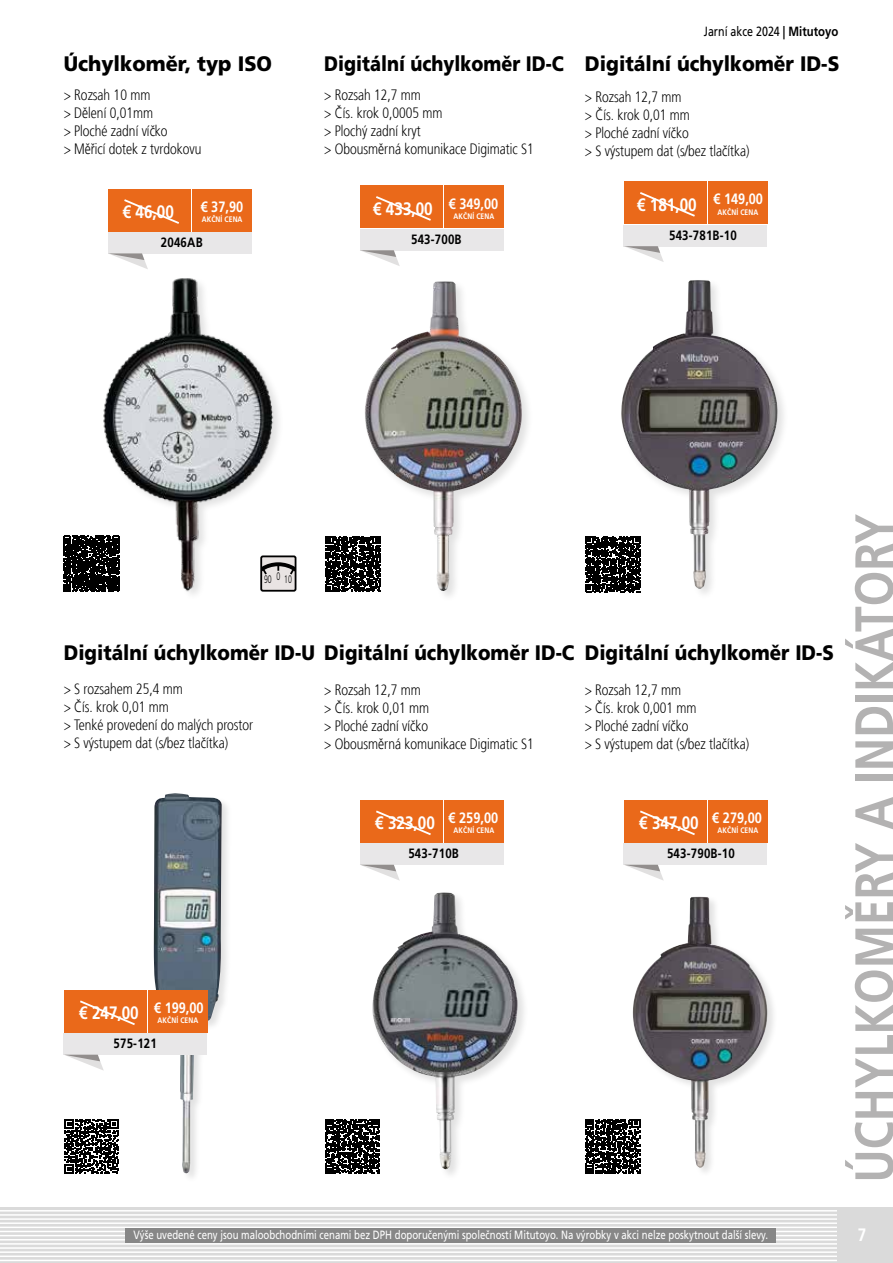
<style>
.page{position:relative;width:893px;height:1263px;background:#fff}
.page>*{position:absolute;margin:0;border:0;box-sizing:border-box;transform-origin:0 0}
.t1{font:700 54px "Mitutoyo Frutiger";color:#b3b2b2}
.t2{font:900 21px "Mitutoyo Frutiger";color:#000;scale:.94 1}
.t3{font:900 21px "Mitutoyo Frutiger";color:#000;scale:.96 1}
.t4{font:900 21px "Mitutoyo Frutiger";color:#000;scale:.9 1}
.t5{font:900 21px "Mitutoyo Frutiger";color:#000}
.t6{font:700 18px "Mitutoyo Frutiger";color:#fff}
.t7{font:300 15px/18px "Mitutoyo Frutiger";color:#000}
.t8{font:700 15px "Mitutoyo Frutiger";color:#fff}
.t9{font:700 13.5px "Mitutoyo Frutiger";letter-spacing:.015em;color:#000}
.t10{font:13.35px "Mitutoyo Frutiger";color:#000}
.t11{font:12px "Mitutoyo Frutiger";color:#fff}
.t12{font:300 10.95px "Mitutoyo Frutiger";color:#000;scale:.8 1}
.t13{font:700 7.95px "Mitutoyo Frutiger";letter-spacing:.01em;color:#fff}
.s1{font-weight:700}
</style>
<div class="page">
<div style="left:0;top:1208px;width:838px;height:55px;background:#dadada"></div>
<hr style="left:0;top:1210px;width:838px;height:1px;background:#fff">
<hr style="left:0;top:1214px;width:838px;height:2px;background:#fff">
<hr style="left:0;top:1218px;width:838px;height:2px;background:#fff">
<hr style="left:0;top:1222px;width:838px;height:2px;background:#fff">
<hr style="left:0;top:1226px;width:838px;height:2px;background:#fff">
<hr style="left:0;top:1231px;width:838px;height:1px;background:#fff">
<hr style="left:0;top:1235px;width:838px;height:1px;background:#fff">
<hr style="left:0;top:1239px;width:838px;height:1px;background:#fff">
<hr style="left:0;top:1243px;width:838px;height:1px;background:#fff">
<hr style="left:0;top:1247px;width:838px;height:2px;background:#fff">
<hr style="left:0;top:1251px;width:838px;height:2px;background:#fff">
<hr style="left:0;top:1255px;width:838px;height:2px;background:#fff">
<hr style="left:0;top:1260px;width:838px;height:1px;background:#fff">
<div style="left:838px;top:1208px;width:55px;height:55px;background:#dadada"></div>
<div style="left:125px;top:1229px;width:651px;height:14px;background:#878787"></div>
<img style="left:621px;top:280px;width:160px;height:309px">
<img style="left:72px;top:278px;width:225px;height:316px">
<img style="left:365px;top:281px;width:157px;height:310px">
<div style="left:631px;top:895px;width:147px;height:283px;background:#000;opacity:.12"></div>
<img style="left:633px;top:897px;width:134px;height:270px">
<div style="left:153px;top:792px;width:79px;height:391px;background:#000;opacity:.12"></div>
<img style="left:154px;top:793px;width:68px;height:381px">
<img style="left:372px;top:892px;width:146px;height:277px">
<div style="left:261px;top:556px;width:35px;height:35px;background:#e9e4e3;border-radius:2px"></div>
<div style="left:260px;top:555px;width:36px;height:37px;border:2px solid #000;border-radius:2px"></div>
<svg style="left:260px;top:562px;width:36px;height:14px"></svg>
<div style="left:108px;top:189px;width:83px;height:42px;background:#ea691a"></div>
<div style="left:192px;top:189px;width:59px;height:42px;background:#ea691a"></div>
<div style="left:108px;top:232px;width:143px;height:21px;background:#e8e7e8"></div>
<svg style="left:108px;top:253px;width:40px;height:16px"></svg>
<svg style="left:124px;top:199px;width:55px;height:25px"></svg>
<div style="left:64px;top:990px;width:143px;height:44px;background:linear-gradient(to right,#ea691a,#ea691a)"></div>
<div style="left:64px;top:990px;width:83px;height:42px;background:#ea691a"></div>
<div style="left:148px;top:990px;width:59px;height:42px;background:#ea691a"></div>
<div style="left:64px;top:1034px;width:143px;height:21px;background:#e8e7e8"></div>
<svg style="left:65px;top:1055px;width:39px;height:15px"></svg>
<svg style="left:80px;top:1000px;width:55px;height:25px"></svg>
<div style="left:360px;top:800px;width:143px;height:44px;background:linear-gradient(to right,#ea691a,#ea691a)"></div>
<div style="left:360px;top:800px;width:83px;height:42px;background:#ea691a"></div>
<div style="left:444px;top:800px;width:59px;height:42px;background:#ea691a"></div>
<div style="left:360px;top:844px;width:143px;height:21px;background:#e8e7e8"></div>
<svg style="left:361px;top:865px;width:39px;height:16px"></svg>
<svg style="left:376px;top:810px;width:55px;height:25px"></svg>
<div style="left:624px;top:800px;width:143px;height:44px;background:linear-gradient(to right,#ea691a,#ea691a)"></div>
<div style="left:624px;top:800px;width:83px;height:42px;background:#ea691a"></div>
<div style="left:708px;top:800px;width:59px;height:42px;background:#ea691a"></div>
<div style="left:624px;top:844px;width:143px;height:21px;background:#e8e7e8"></div>
<svg style="left:625px;top:865px;width:39px;height:16px"></svg>
<svg style="left:640px;top:810px;width:55px;height:25px"></svg>
<div style="left:360px;top:186px;width:83px;height:42px;background:#ea691a"></div>
<div style="left:444px;top:186px;width:59px;height:42px;background:#ea691a"></div>
<div style="left:360px;top:229px;width:143px;height:21px;background:#e8e7e8"></div>
<svg style="left:360px;top:250px;width:40px;height:16px"></svg>
<svg style="left:376px;top:196px;width:55px;height:25px"></svg>
<div style="left:624px;top:182px;width:83px;height:42px;background:#ea691a"></div>
<div style="left:708px;top:182px;width:59px;height:42px;background:#ea691a"></div>
<div style="left:624px;top:225px;width:143px;height:21px;background:#e8e7e8"></div>
<svg style="left:624px;top:246px;width:40px;height:16px"></svg>
<svg style="left:640px;top:192px;width:55px;height:25px"></svg>
<svg style="left:64px;top:536px;width:56px;height:56px;background:#1a1a1a"></svg>
<svg style="left:65px;top:1119px;width:54px;height:54px"></svg>
<svg style="left:325px;top:1119px;width:55px;height:55px"></svg>
<svg style="left:585px;top:1119px;width:55px;height:55px"></svg>
<svg style="left:325px;top:536px;width:56px;height:56px"></svg>
<svg style="left:585px;top:536px;width:56px;height:56px"></svg>
<p class="t10" style="left:704px;top:23px;width:136px">Jarní akce 2024 <span class="s1">| Mitutoyo</span></p>
<h2 class="t5" style="left:64px;top:51px;width:210px">Úchylkoměr, typ ISO</h2>
<h2 class="t4" style="left:324px;top:51px;width:268px">Digitální úchylkoměr ID-C</h2>
<p class="t7" style="left:324px;top:85px;width:211px">&gt; Rozsah 12,7 mm<br>&gt; Čís. krok 0,0005 mm<br>&gt; Plochý zadní kryt<br>&gt; Obousměrná komunikace Digimatic S1</p>
<p class="t7" style="left:64px;top:85px;width:139px">&gt; Rozsah 10 mm<br>&gt; Dělení 0,01mm<br>&gt; Ploché zadní víčko<br>&gt; Měřicí dotek z tvrdokovu</p>
<h2 class="t3" style="left:585px;top:51px;width:266px">Digitální úchylkoměr ID-S</h2>
<p class="t7" style="left:585px;top:88px;width:166px">&gt; Rozsah 12,7 mm<br>&gt; Čís. krok 0,01 mm<br>&gt; Ploché zadní víčko<br>&gt; S výstupem dat (s/bez tlačítka)</p>
<p class="t6" style="left:123px;top:201px;width:53px">€ 46,00</p>
<p class="t8" style="left:201px;top:197px;width:44px">€ 37,90</p>
<p class="t13" style="left:202px;top:214px;width:42px">AKČNÍ CENA</p>
<p class="t6" style="left:373px;top:198px;width:61px">€ 433,00</p>
<p class="t8" style="left:449px;top:194px;width:51px">€ 349,00</p>
<p class="t13" style="left:454px;top:211px;width:42px">AKČNÍ CENA</p>
<p class="t6" style="left:637px;top:194px;width:61px">€ 181,00</p>
<p class="t8" style="left:713px;top:190px;width:51px">€ 149,00</p>
<p class="t13" style="left:718px;top:207px;width:42px">AKČNÍ CENA</p>
<p class="t9" style="left:161px;top:234px;width:43px">2046AB</p>
<p class="t9" style="left:411px;top:231px;width:52px">543-700B</p>
<p class="t9" style="left:669px;top:227px;width:69px">543-781B-10</p>
<p class="t12" style="left:276px;top:570px;width:6px">0</p>
<p class="t12" style="left:264px;top:572px;width:36px">90 10</p>
<h2 class="t2" style="left:64px;top:640px;width:545px">Digitální úchylkoměr ID-U Digitální úchylkoměr ID-C</h2>
<p class="t7" style="left:64px;top:680px;width:191px">&gt; S rozsahem 25,4 mm<br>&gt; Čís. krok 0,01 mm<br>&gt; Tenké provedení do malých prostor &gt; S výstupem dat (s/bez tlačítka)</p>
<p class="t7" style="left:324px;top:681px;width:211px">&gt; Rozsah 12,7 mm<br>&gt; Čís. krok 0,01 mm<br>&gt; Ploché zadní víčko<br>&gt; Obousměrná komunikace Digimatic S1</p>
<h2 class="t2" style="left:585px;top:640px;width:266px">Digitální úchylkoměr ID-S</h2>
<p class="t7" style="left:585px;top:681px;width:166px">&gt; Rozsah 12,7 mm<br>&gt; Čís. krok 0,001 mm<br>&gt; Ploché zadní víčko<br>&gt; S výstupem dat (s/bez tlačítka)</p>
<p class="t6" style="left:375px;top:812px;width:61px">€ 323,00</p>
<p class="t8" style="left:449px;top:809px;width:51px">€ 259,00</p>
<p class="t13" style="left:454px;top:826px;width:42px">AKČNÍ CENA</p>
<p class="t6" style="left:639px;top:812px;width:61px">€ 347,00</p>
<p class="t8" style="left:712px;top:809px;width:51px">€ 279,00</p>
<p class="t13" style="left:718px;top:826px;width:42px">AKČNÍ CENA</p>
<p class="t9" style="left:408px;top:846px;width:52px">543-710B</p>
<p class="t9" style="left:667px;top:845px;width:69px">543-790B-10</p>
<p class="t6" style="left:79px;top:1002px;width:61px">€ 247,00</p>
<p class="t8" style="left:154px;top:999px;width:51px">€ 199,00</p>
<p class="t13" style="left:158px;top:1016px;width:42px">AKČNÍ CENA</p>
<p class="t9" style="left:114px;top:1035px;width:45px">575-121</p>
<h1 class="t1" style="left:842px;top:1182px;width:670px;rotate:-90deg">ÚCHYLKOMĚRY A INDIKÁTORY</h1>
<p class="t11" style="left:133px;top:1227px;width:636px">Výše uvedené ceny jsou maloobchodními cenami bez DPH doporučenými společností Mitutoyo. Na výrobky v akci nelze poskytnout další slevy.</p>
<p class="t6" style="left:858px;top:1224px;width:10px">7</p>
</div>
